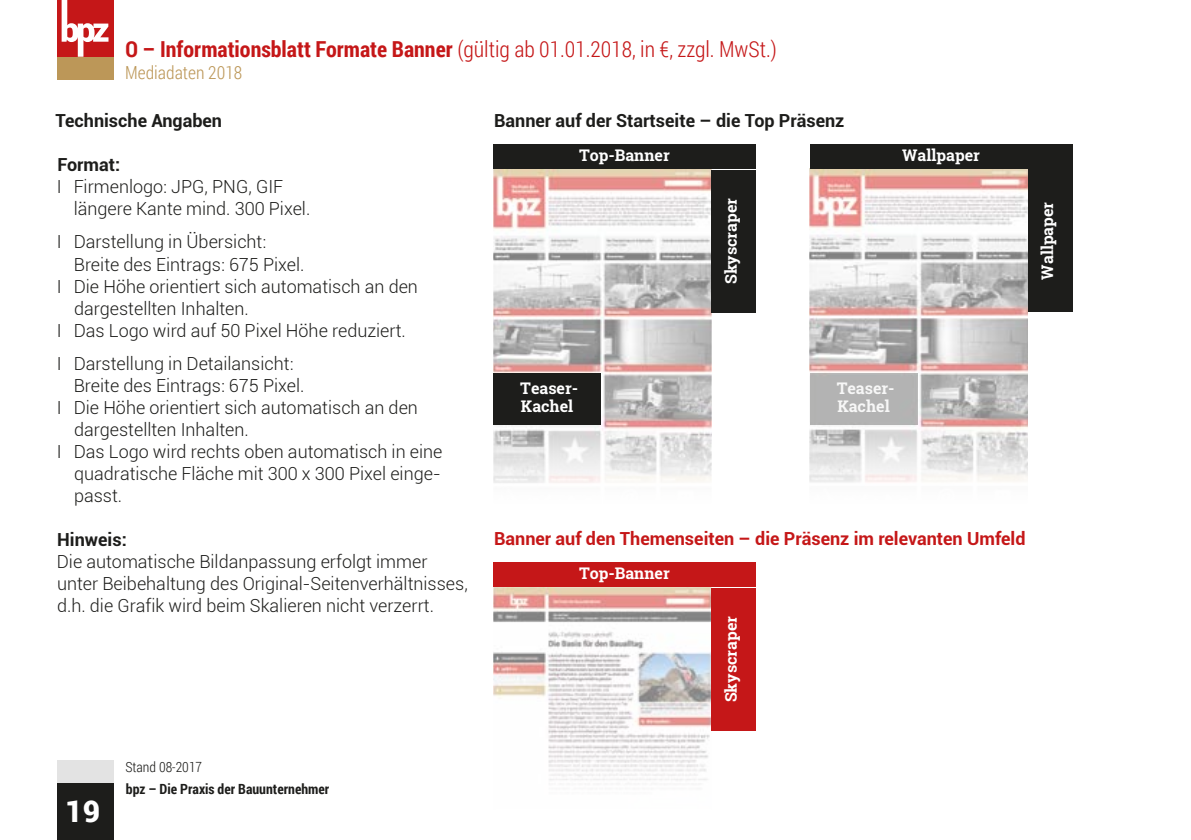
<style>
.page{position:relative;width:1191px;height:840px;background:#fff}
.page>*{position:absolute;margin:0;border:0;box-sizing:border-box;transform-origin:0 0}
.t1{font:900 30px "Roboto";color:#fff}
.t2{font:300 22px "Roboto Condensed";color:#c51718}
.t3{font:300 18px/22px "Roboto";color:#1d1d1b}
.t4{font:700 18px "Roboto";color:#1d1d1b}
.t5{font:700 18px "Roboto";color:#c51718}
.t6{font:300 18px "Roboto Condensed";color:#bc9758}
.t7{font:700 16px/18px "Roboto Slab";color:#fff}
.t8{font:700 14px "Roboto Condensed";color:#1d1d1b}
.t9{font:300 14px "Roboto Condensed";color:#1d1d1b}
.s1{font-weight:700}
</style>
<div class="page">
<div style="left:57px;top:782px;width:56px;height:57px;background:#1d1d1b"></div>
<div style="left:57px;top:760px;width:56px;height:22px;background:#e3e3e3"></div>
<div style="left:57px;top:57px;width:56px;height:22px;background:#bc9758"></div>
<div style="left:57px;top:0;width:56px;height:57px;background:#c51718"></div>
<svg style="left:62px;top:0;width:46px;height:57px"></svg>
<img style="left:493px;top:170px;width:218px;height:313px">
<div style="left:493px;top:373px;width:108px;height:52px;background:#1d1d1b"></div>
<div style="left:711px;top:170px;width:45px;height:142px;background:#1d1d1b"></div>
<div style="left:493px;top:144px;width:263px;height:25px;background:#1d1d1b"></div>
<img style="left:493px;top:587px;width:218px;height:194px">
<div style="left:711px;top:587px;width:45px;height:143px;background:#c51718"></div>
<div style="left:493px;top:562px;width:263px;height:25px;background:#c51718"></div>
<img style="left:810px;top:169px;width:217px;height:314px">
<div style="left:810px;top:373px;width:107px;height:52px;background:#b3b3b3"></div>
<div style="left:1027px;top:169px;width:45px;height:143px;background:#1d1d1b"></div>
<div style="left:810px;top:144px;width:262px;height:25px;background:#1d1d1b"></div>
<p class="t2" style="left:125px;top:34px;width:653px"><span class="s1">O – Informationsblatt Formate Banner</span> (gültig ab 01.01.2018, in €, zzgl. MwSt.)</p>
<p class="t6" style="left:125px;top:61px;width:119px">Mediadaten 2018</p>
<p class="t4" style="left:56px;top:108px;width:168px">Technische Angaben</p>
<p class="t4" style="left:57px;top:152px;width:64px">Format:</p>
<p class="t3" style="left:74px;top:175px;width:238px;text-indent:-17px">I Firmenlogo: JPG, PNG, GIF längere Kante mind. 300 Pixel.</p>
<p class="t3" style="left:57px;top:230px;width:211px">I Darstellung in Übersicht:</p>
<p class="t3" style="left:74px;top:252px;width:232px">Breite des Eintrags: 675 Pixel.</p>
<p class="t3" style="left:57px;top:274px;width:363px">I Die Höhe orientiert sich automatisch an den</p>
<p class="t3" style="left:74px;top:296px;width:176px">dargestellten Inhalten.</p>
<p class="t3" style="left:57px;top:318px;width:351px">I Das Logo wird auf 50 Pixel Höhe reduziert.</p>
<p class="t3" style="left:57px;top:352px;width:238px">I Darstellung in Detailansicht:</p>
<p class="t3" style="left:74px;top:374px;width:232px">Breite des Eintrags: 675 Pixel.</p>
<p class="t3" style="left:57px;top:396px;width:363px">I Die Höhe orientiert sich automatisch an den</p>
<p class="t3" style="left:74px;top:418px;width:176px">dargestellten Inhalten.</p>
<p class="t3" style="left:57px;top:440px;width:387px">I Das Logo wird rechts oben automatisch in eine</p>
<p class="t3" style="left:74px;top:462px;width:368px">quadratische Fläche mit 300 x 300 Pixel einge-</p>
<p class="t3" style="left:74px;top:484px;width:50px">passt.</p>
<p class="t4" style="left:57px;top:526px;width:71px">Hinweis:</p>
<p class="t3" style="left:57px;top:549px;width:412px">Die automatische Bildanpassung erfolgt immer unter Beibehaltung des Original-Seitenverhältnisses, d.h. die Grafik wird beim Skalieren nicht verzerrt.</p>
<p class="t4" style="left:494px;top:108px;width:352px">Banner auf der Startseite – die Top Präsenz</p>
<p class="t7" style="left:579px;top:146px;width:92px">Top-Banner</p>
<p class="t7" style="left:721px;top:284px;width:88px;rotate:-90deg">Skyscraper</p>
<p class="t7" style="left:902px;top:146px;width:79px">Wallpaper</p>
<p class="t7" style="left:520px;top:379px;width:59px">Teaser-<br>Kachel</p>
<p class="t7" style="left:836px;top:379px;width:59px">Teaser-<br>Kachel</p>
<p class="t5" style="left:494px;top:526px;width:533px">Banner auf den Themenseiten – die Präsenz im relevanten Umfeld</p>
<p class="t7" style="left:579px;top:564px;width:92px">Top-Banner</p>
<p class="t7" style="left:721px;top:702px;width:88px;rotate:-90deg">Skyscraper</p>
<p class="t7" style="left:1038px;top:279px;width:79px;rotate:-90deg">Wallpaper</p>
<h1 class="t1" style="left:65px;top:789px;width:36px">19</h1>
<p class="t9" style="left:125px;top:756px;width:78px">Stand 08-2017</p>
<p class="t8" style="left:126px;top:778px;width:205px">bpz – Die Praxis der Bauunternehmer</p>
</div>
